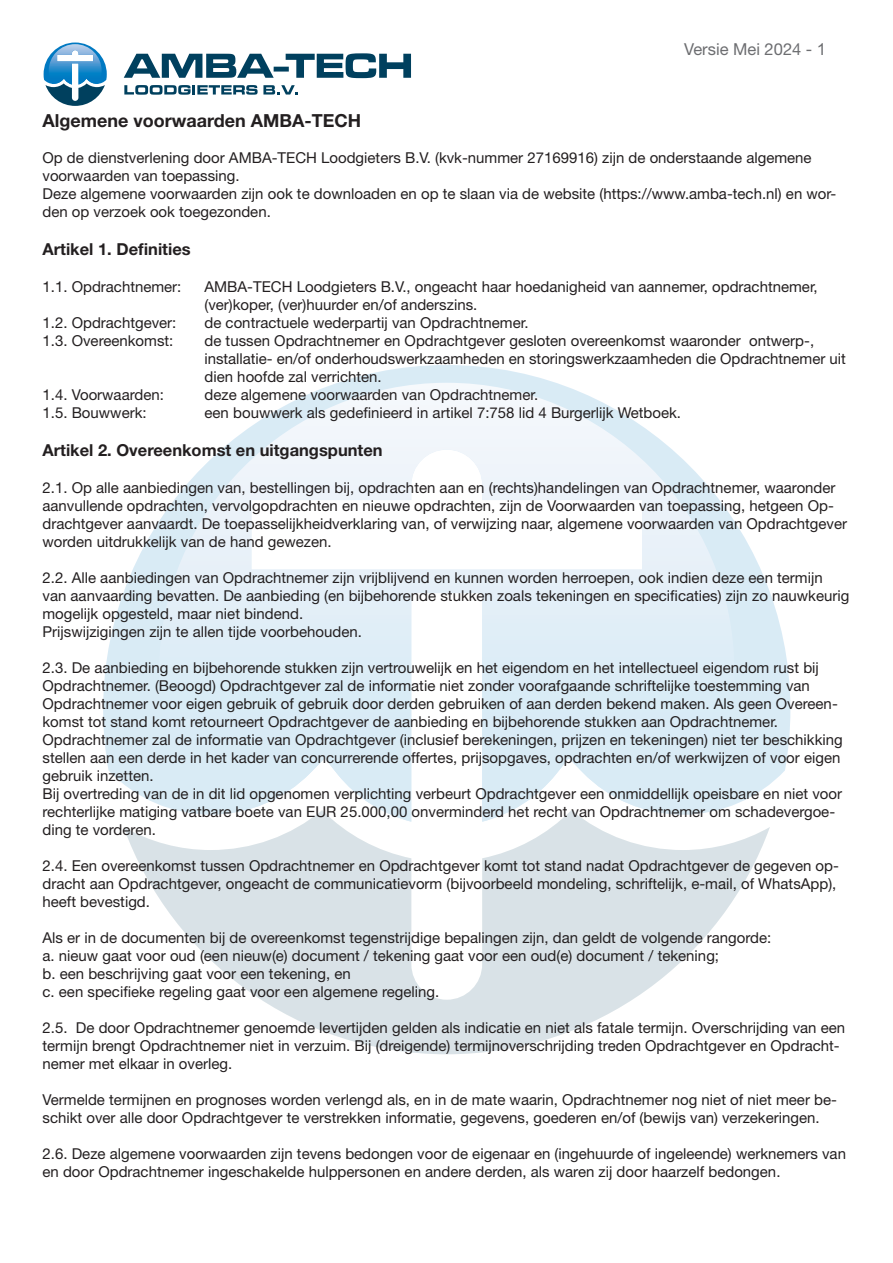
<style>
.page{position:relative;width:893px;height:1263px;background:#fff}
.page>*{position:absolute;margin:0;border:0;box-sizing:border-box;transform-origin:0 0}
.t1{font:700 18px "Helvetica Neue";color:#231f20}
.t2{font:700 16.5px "Helvetica Neue";color:#231f20}
.t3{font:16.5px "Helvetica Neue";color:#6c6d70}
.t4{font:15px/18px "Helvetica Neue";color:#231f20}
.s1{font-family:"M Arial"}
</style>
<div class="page">
<svg style="left:124px;top:826px;width:646px;height:228px;fill:#d9e2e7"></svg>
<svg style="left:103px;top:365px;width:687px;height:440px"></svg>
<img style="left:159px;top:383px;width:575px;height:439px">
<svg style="left:44px;top:43px;width:63px;height:63px"></svg>
<svg style="left:124px;top:54px;width:150px;height:24px"></svg>
<div style="left:274px;top:67px;width:15px;height:5px;background:#00405e"></div>
<svg style="left:286px;top:53px;width:125px;height:25px"></svg>
<svg style="left:124px;top:85px;width:174px;height:10px"></svg>
<img style="left:49px;top:44px;width:53px;height:41px">
<p class="t3" style="left:684px;top:39px;width:143px">Versie Mei 2024 - <span class="s1">1</span></p>
<p class="t1" style="left:43px;top:109px;width:320px">Algemene voorwaarden AMBA-TECH</p>
<p class="t4" style="left:43px;top:148px;width:795px">Op de dienstverlening door AMBA-TECH Loodgieters B.V. (kvk-nummer 27169916) zijn de onderstaande algemene voorwaarden van toepassing.<br>Deze algemene voorwaarden zijn ook te downloaden en op te slaan via de website (https://www.amba-tech.nl) en wor&shy;den op verzoek ook toegezonden.</p>
<p class="t2" style="left:43px;top:238px;width:150px">Artikel 1. Definities</p>
<p class="t4" style="left:43px;top:277px;width:140px">1.1. Opdrachtnemer:</p>
<p class="t4" style="left:205px;top:277px;width:615px">AMBA-TECH Loodgieters B.V., ongeacht haar hoedanigheid van aannemer, opdrachtnemer, (ver)koper, (ver)huurder en/of anderszins.</p>
<p class="t4" style="left:43px;top:313px;width:135px">1.2. Opdrachtgever:</p>
<p class="t4" style="left:205px;top:313px;width:325px">de contractuele wederpartij van Opdrachtnemer.</p>
<p class="t4" style="left:43px;top:331px;width:132px">1.3. Overeenkomst:</p>
<p class="t4" style="left:205px;top:331px;width:643px">de tussen Opdrachtnemer en Opdrachtgever gesloten overeenkomst waaronder ontwerp-, installatie- en/of onderhoudswerkzaamheden en storingswerkzaamheden die Opdrachtnemer uit dien hoofde zal verrichten.</p>
<p class="t4" style="left:43px;top:385px;width:123px">1.4. Voorwaarden:</p>
<p class="t4" style="left:205px;top:385px;width:335px">deze algemene voorwaarden van Opdrachtnemer.</p>
<p class="t4" style="left:43px;top:403px;width:106px">1.5. Bouwwerk:</p>
<p class="t4" style="left:205px;top:403px;width:478px">een bouwwerk als gedefinieerd in artikel 7:758 lid 4 Burgerlijk Wetboek.</p>
<p class="t2" style="left:43px;top:439px;width:342px">Artikel 2. Overeenkomst en uitgangspunten</p>
<p class="t4" style="left:43px;top:478px;width:806px">2.1. Op alle aanbiedingen van, bestellingen bij, opdrachten aan en (rechts)handelingen van Opdrachtnemer, waaronder aanvullende opdrachten, vervolgopdrachten en nieuwe opdrachten, zijn de Voorwaarden van toepassing, hetgeen Op&shy;drachtgever aanvaardt. De toepasselijkheidverklaring van, of verwijzing naar, algemene voorwaarden van Opdrachtgever worden uitdrukkelijk van de hand gewezen.</p>
<p class="t4" style="left:43px;top:568px;width:808px">2.2. Alle aanbiedingen van Opdrachtnemer zijn vrijblijvend en kunnen worden herroepen, ook indien deze een termijn van aanvaarding bevatten. De aanbieding (en bijbehorende stukken zoals tekeningen en specificaties) zijn zo nauwkeurig mogelijk opgesteld, maar niet bindend.<br>Prijswijzigingen zijn te allen tijde voorbehouden.</p>
<p class="t4" style="left:43px;top:658px;width:802px">2.3. De aanbieding en bijbehorende stukken zijn vertrouwelijk en het eigendom en het intellectueel eigendom rust bij Opdrachtnemer. (Beoogd) Opdrachtgever zal de informatie niet zonder voorafgaande schriftelijke toestemming van Opdrachtnemer voor eigen gebruik of gebruik door derden gebruiken of aan derden bekend maken. Als geen Overeen&shy;komst tot stand komt retourneert Opdrachtgever de aanbieding en bijbehorende stukken aan Opdrachtnemer.<br>Opdrachtnemer zal de informatie van Opdrachtgever (inclusief berekeningen, prijzen en tekeningen) niet ter beschikking stellen aan een derde in het kader van concurrerende offertes, prijsopgaves, opdrachten en/of werkwijzen of voor eigen gebruik inzetten.<br>Bij overtreding van de in dit lid opgenomen verplichting verbeurt Opdrachtgever een onmiddellijk opeisbare en niet voor rechterlijke matiging vatbare boete van EUR 25.000,00 onverminderd het recht van Opdrachtnemer om schadevergoe&shy;ding te vorderen.</p>
<p class="t4" style="left:43px;top:856px;width:798px">2.4. Een overeenkomst tussen Opdrachtnemer en Opdrachtgever komt tot stand nadat Opdrachtgever de gegeven op&shy;dracht aan Opdrachtgever, ongeacht de communicatievorm (bijvoorbeeld mondeling, schriftelijk, e-mail, of WhatsApp), heeft bevestigd.</p>
<p class="t4" style="left:43px;top:928px;width:730px">Als er in de documenten bij de overeenkomst tegenstrijdige bepalingen zijn, dan geldt de volgende rangorde: a. nieuw gaat voor oud (een nieuw(e) document / tekening gaat voor een oud(e) document / tekening;<br>b. een beschrijving gaat voor een tekening, en<br>c. een specifieke regeling gaat voor een algemene regeling.</p>
<p class="t4" style="left:43px;top:1018px;width:804px">2.5. De door Opdrachtnemer genoemde levertijden gelden als indicatie en niet als fatale termijn. Overschrijding van een termijn brengt Opdrachtnemer niet in verzuim. Bij (dreigende) termijnoverschrijding treden Opdrachtgever en Opdracht&shy;nemer met elkaar in overleg.</p>
<p class="t4" style="left:43px;top:1090px;width:796px">Vermelde termijnen en prognoses worden verlengd als, en in de mate waarin, Opdrachtnemer nog niet of niet meer be&shy;schikt over alle door Opdrachtgever te verstrekken informatie, gegevens, goederen en/of (bewijs van) verzekeringen.</p>
<p class="t4" style="left:43px;top:1144px;width:805px">2.6. Deze algemene voorwaarden zijn tevens bedongen voor de eigenaar en (ingehuurde of ingeleende) werknemers van en door Opdrachtnemer ingeschakelde hulppersonen en andere derden, als waren zij door haarzelf bedongen.</p>
</div>
